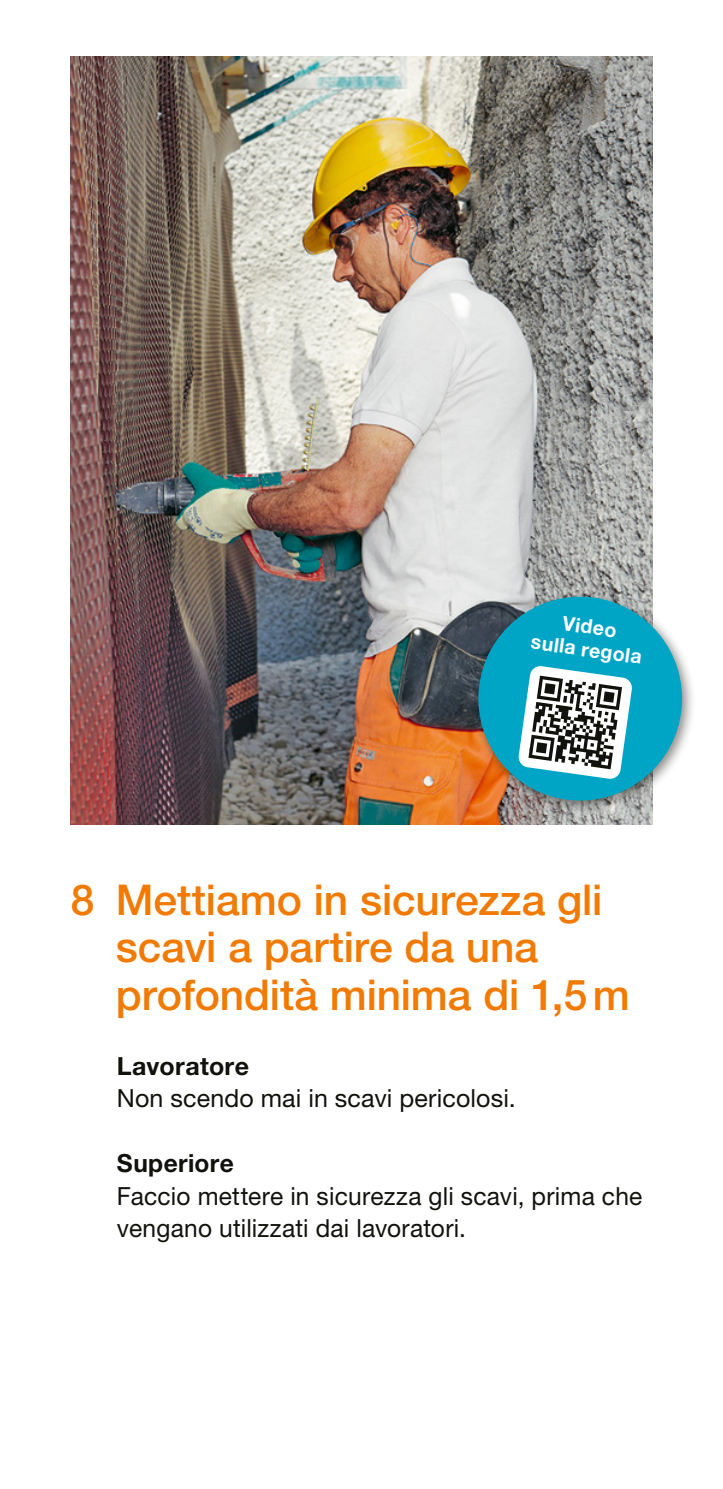
<style>
.page{position:relative;width:723px;height:1489px;background:#fff}
.page>*{position:absolute;margin:0;border:0;box-sizing:border-box;transform-origin:0 0}
.t1{font:500 42.5px/47.5px "Helvetica Neue LT Std";color:#f17a03}
.t2{font:25px/32.5px "Helvetica Neue LT Std";letter-spacing:.01em;color:#12120d}
.t3{font:700 25px "Helvetica Neue LT Std";letter-spacing:.015em;color:#12120d}
.t4{font:700 20px/22.8px "Helvetica Neue LT Std";color:#fff;text-align:center}
</style>
<div class="page">
<img style="left:71px;top:57px;width:581px;height:767px">
<div style="left:470px;top:588px;width:226px;height:226px;background:#12120d;opacity:.5"></div>
<div style="left:478px;top:596px;width:204px;height:204px;background:#00a5c5;border-radius:50%"></div>
<svg style="left:518px;top:666px;width:114px;height:113px"></svg>
<p class="t4" style="left:536px;top:607px;width:113px;rotate:8deg">Video<br>sulla regola</p>
<h1 class="t1" style="left:116px;top:875px;width:515px;text-indent:-45px">8 Mettiamo in sicurezza gli scavi a partire da una profondità minima di 1,5m</h1>
<p class="t3" style="left:117px;top:1050px;width:134px">Lavoratore</p>
<p class="t2" style="left:117px;top:1081px;width:400px">Non scendo mai in scavi pericolosi.</p>
<p class="t3" style="left:117px;top:1147px;width:118px">Superiore</p>
<p class="t2" style="left:117px;top:1179px;width:527px">Faccio mettere in sicurezza gli scavi, prima che vengano utilizzati dai lavoratori.</p>
</div>
